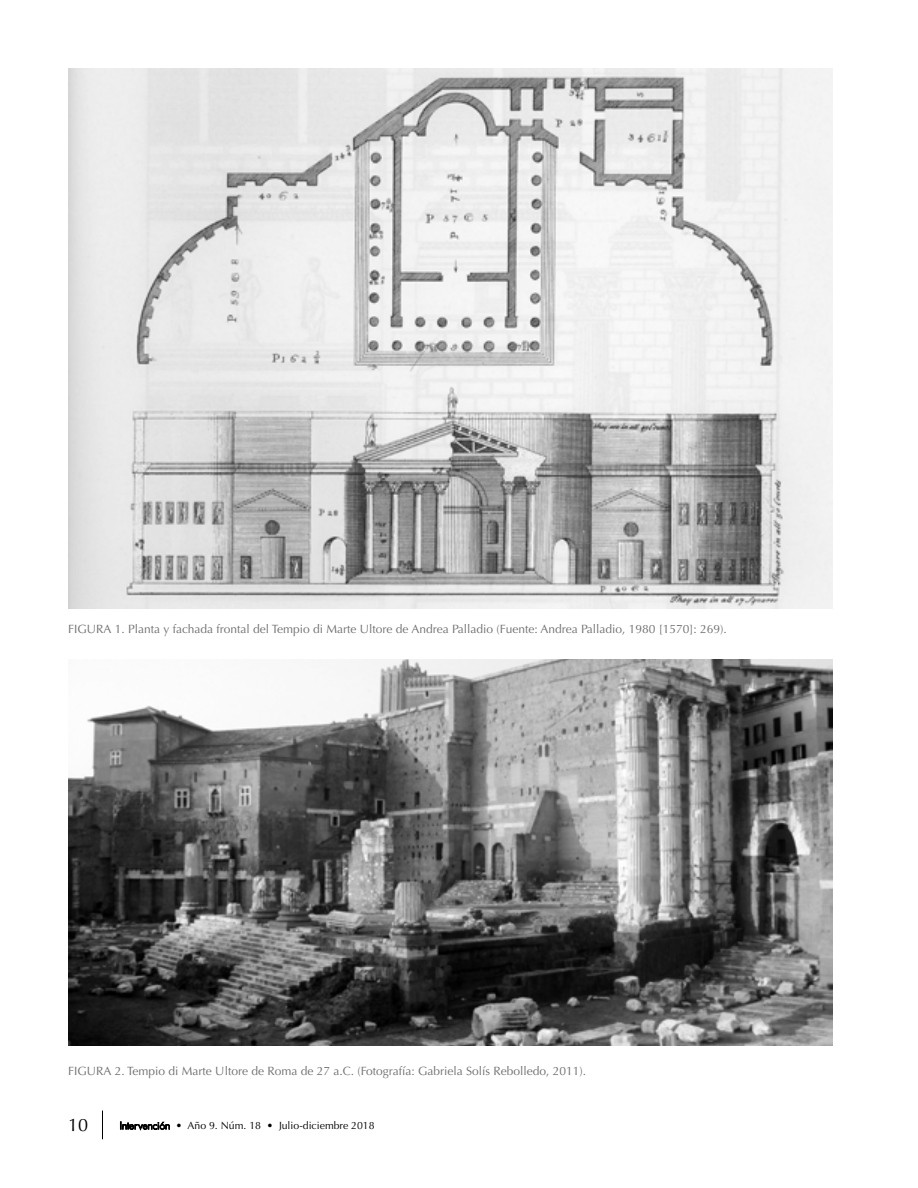
<style>
.page{position:relative;width:918px;height:1188px;background:#fff}
.page>*{position:absolute;margin:0;border:0;box-sizing:border-box;transform-origin:0 0}
.t1{font:18px "Optima LT Std";color:#000}
.t2{font:12px "Optima LT Std";color:#6d6e71}
.t3{font:10.5px "Optima LT Std";color:#000}
.s1{font-family:"Futura BT";font-weight:300}
</style>
<div class="page">
<svg style="left:102px;top:1111px;width:1px;height:28px"></svg>
<svg style="left:120px;top:1122px;width:50px;height:8px"></svg>
<img style="left:68px;top:68px;width:765px;height:540px">
<img style="left:68px;top:660px;width:765px;height:386px">
<p class="t2" style="left:68px;top:622px;width:660px">FIGURA 1. Planta y fachada frontal del Tempio di Marte Ultore de Andrea Palladio (Fuente: Andrea Palladio, 1980 [1570]: 269).</p>
<p class="t2" style="left:68px;top:1064px;width:520px">FIGURA 2. Tempio di Marte Ultore de Roma de 27 a.C. (Fotografía: Gabriela Solís Rebolledo, 2011).</p>
<h1 class="t1" style="left:68px;top:1114px;width:22px">10</h1>
<p class="t3" style="left:120px;top:1120px;width:257px"><span class="s1">Intervención</span> • Año 9. Núm. 18 • Julio-diciembre 2018</p>
</div>
